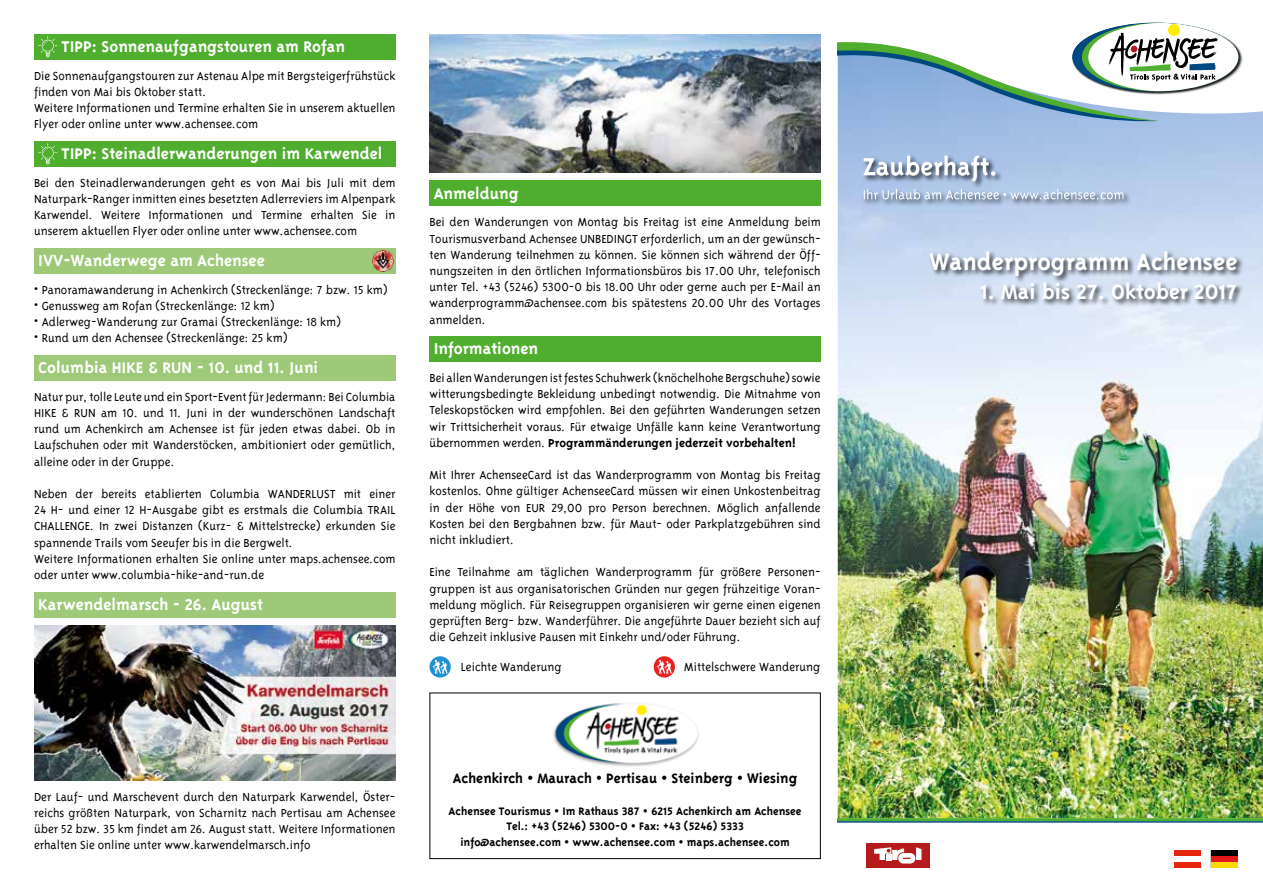
<style>
.page{position:relative;width:1263px;height:893px;background:#fff}
.page>*{position:absolute;margin:0;border:0;box-sizing:border-box;transform-origin:0 0}
.t1{font:27px "Triplex Bold Lining";color:#fff}
.t2{font:24px "Triplex Bold Lining";color:#fff}
.t3{font:18px "Triplex Bold Lining";color:#fff}
.t4{font:15.75px "Triplex Bold Lining";color:#000}
.t5{font:13.5px/16.2px "Triplex Light Lining";color:#000;text-align:justify}
.t6{font:13.5px "Triplex Bold Lining";color:#000}
.t7{font:12.6px/15.5px "Triplex Bold Lining";color:#000;text-align:center}
.s1{font-family:"Triplex Light Lining"}
</style>
<div class="page">
<img style="left:838px;top:111px;width:425px;height:707px">
<img style="left:1145px;top:22px;width:97px;height:49px">
<div style="left:866px;top:843px;width:64px;height:24px;background:#b51b1a"></div>
<svg style="left:874px;top:847px;width:47px;height:16px"></svg>
<svg style="left:838px;top:23px;width:400px;height:105px"></svg>
<hr style="left:838px;top:818px;width:425px;height:3px;background:#50ae2f">
<hr style="left:838px;top:821px;width:425px;height:2px;background:#004880">
<div style="left:928px;top:250px;width:316px;height:57px;background:#000;opacity:.75"></div>
<div style="left:1211px;top:862px;width:26px;height:5px;background:#ffda00"></div>
<div style="left:1211px;top:856px;width:26px;height:6px;background:#e41816"></div>
<div style="left:1211px;top:850px;width:26px;height:6px;background:#000"></div>
<div style="left:1174px;top:850px;width:27px;height:6px;background:#e5250d"></div>
<div style="left:1174px;top:862px;width:27px;height:5px;background:#e5250d"></div>
<div style="left:862px;top:188px;width:269px;height:19px;background:#000;opacity:.75"></div>
<svg style="left:864px;top:189px;width:259px;height:11px;background:#b4c5db"></svg>
<div style="left:862px;top:154px;width:141px;height:35px;background:#000;opacity:.75"></div>
<svg style="left:863px;top:155px;width:132px;height:27px"></svg>
<svg style="left:429px;top:656px;width:22px;height:21px"></svg>
<svg style="left:433px;top:660px;width:15px;height:14px"></svg>
<div style="left:654px;top:656px;width:21px;height:21px;background:#e52321;border-radius:50%"></div>
<svg style="left:657px;top:660px;width:15px;height:14px"></svg>
<div style="left:429px;top:693px;width:392px;height:166px;border:1px solid #000"></div>
<img style="left:553px;top:703px;width:146px;height:64px">
<div style="left:429px;top:181px;width:392px;height:25px;background:#50ae2f"></div>
<div style="left:429px;top:336px;width:392px;height:26px;background:#50ae2f"></div>
<img style="left:429px;top:34px;width:392px;height:138px">
<div style="left:34px;top:355px;width:361px;height:26px;background:#9dc978"></div>
<div style="left:34px;top:592px;width:361px;height:25px;background:#9dc978"></div>
<img style="left:34px;top:626px;width:361px;height:155px">
<div style="left:34px;top:248px;width:361px;height:26px;background:#9dc978"></div>
<img style="left:372px;top:250px;width:21px;height:21px">
<div style="left:34px;top:34px;width:361px;height:26px;background:#50ae2f"></div>
<svg style="left:38px;top:36px;width:19px;height:21px"></svg>
<div style="left:34px;top:141px;width:361px;height:26px;background:#50ae2f"></div>
<svg style="left:38px;top:143px;width:19px;height:21px"></svg>
<h3 class="t3" style="left:62px;top:36px;width:285px">TIPP: Sonnenaufgangstouren am Rofan</h3>
<p class="t5" style="left:34px;top:67px;width:363px;text-align:left">Die Sonnenaufgangstouren zur Astenau Alpe mit Bergsteigerfrühstück finden von Mai bis Oktober statt.<br>Weitere Informationen und Termine erhalten Sie in unserem aktuellen Flyer oder online unter www.achensee.com</p>
<h3 class="t3" style="left:62px;top:143px;width:322px">TIPP: Steinadlerwanderungen im Karwendel</h3>
<p class="t5" style="left:34px;top:174px;width:363px">Bei den Steinadlerwanderungen geht es von Mai bis Juli mit dem Naturpark-Ranger inmitten eines besetzten Adlerreviers im Alpenpark Karwendel. Weitere Informationen und Termine erhalten Sie in unserem aktuellen Flyer oder online unter www.achensee.com</p>
<h3 class="t3" style="left:38px;top:250px;width:228px">IVV-Wanderwege am Achensee</h3>
<p class="t5" style="left:34px;top:281px;width:355px">• Panoramawanderung in Achenkirch (Streckenlänge: 7 bzw. 15 km)</p>
<p class="t5" style="left:34px;top:298px;width:242px">• Genussweg am Rofan (Streckenlänge: 12 km)</p>
<p class="t5" style="left:34px;top:314px;width:308px">• Adlerweg-Wanderung zur Gramai (Streckenlänge: 18 km)</p>
<p class="t5" style="left:34px;top:330px;width:255px">• Rund um den Achensee (Streckenlänge: 25 km)</p>
<h3 class="t3" style="left:38px;top:357px;width:282px">Columbia HIKE &amp; RUN - 10. und 11. Juni</h3>
<p class="t5" style="left:34px;top:388px;width:363px">Natur pur, tolle Leute und ein Sport-Event für Jedermann: Bei Columbia HIKE &amp; RUN am 10. und 11. Juni in der wunderschönen Landschaft rund um Achenkirch am Achensee ist für jeden etwas dabei. Ob in Laufschuhen oder mit Wanderstöcken, ambitioniert oder gemütlich, alleine oder in der Gruppe.</p>
<p class="t5" style="left:34px;top:486px;width:363px;text-align:left">Neben der bereits etablierten Columbia WANDERLUST mit einer 24 H- und einer 12 H-Ausgabe gibt es erstmals die Columbia TRAIL CHALLENGE. In zwei Distanzen (Kurz- &amp; Mittelstrecke) erkunden Sie spannende Trails vom Seeufer bis in die Bergwelt.<br>Weitere Informationen erhalten Sie online unter maps.achensee.com oder unter www.columbia-hike-and-run.de</p>
<h3 class="t3" style="left:38px;top:594px;width:226px">Karwendelmarsch - 26. August</h3>
<h3 class="t3" style="left:434px;top:183px;width:86px">Anmeldung</h3>
<p class="t5" style="left:429px;top:214px;width:393px">Bei den Wanderungen von Montag bis Freitag ist eine Anmeldung beim Tourismusverband Achensee UNBEDINGT erforderlich, um an der gewünsch&shy;ten Wanderung teilnehmen zu können. Sie können sich während der Öff&shy;nungszeiten in den örtlichen Informationsbüros bis 17.00 Uhr, telefonisch unter Tel. +43 (5246) 5300-0 bis 18.00 Uhr oder gerne auch per E-Mail an wanderprogramm@achensee.com bis spätestens 20.00 Uhr des Vortages anmelden.</p>
<h3 class="t3" style="left:434px;top:338px;width:106px">Informationen</h3>
<p class="t5" style="left:429px;top:370px;width:393px">Bei allen Wanderungen ist festes Schuhwerk (knöchelhohe Bergschuhe) sowie witterungsbedingte Bekleidung unbedingt notwendig. Die Mitnahme von Teleskopstöcken wird empfohlen. Bei den geführten Wanderungen setzen wir Trittsicherheit voraus. Für etwaige Unfälle kann keine Verantwortung</p>
<p class="t6" style="left:429px;top:435px;width:368px"><span class="s1">übernommen werden.</span> Programmänderungen jederzeit vorbehalten!</p>
<p class="t5" style="left:429px;top:467px;width:393px">Mit Ihrer AchenseeCard ist das Wanderprogramm von Montag bis Freitag kostenlos. Ohne gültiger AchenseeCard müssen wir einen Unkostenbeitrag in der Höhe von EUR 29,00 pro Person berechnen. Möglich anfallende Kosten bei den Bergbahnen bzw. für Maut- oder Parkplatzgebühren sind nicht inkludiert.</p>
<p class="t5" style="left:429px;top:564px;width:393px">Eine Teilnahme am täglichen Wanderprogramm für größere Personen&shy;gruppen ist aus organisatorischen Gründen nur gegen frühzeitige Voran&shy;meldung möglich. Für Reisegruppen organisieren wir gerne einen eigenen geprüften Berg- bzw. Wanderführer. Die angeführte Dauer bezieht sich auf die Gehzeit inklusive Pausen mit Einkehr und/oder Führung.</p>
<p class="t5" style="left:461px;top:659px;width:102px">Leichte Wanderung</p>
<p class="t5" style="left:684px;top:659px;width:138px">Mittelschwere Wanderung</p>
<p class="t5" style="left:34px;top:788px;width:363px">Der Lauf- und Marschevent durch den Naturpark Karwendel, Öster&shy;reichs größten Naturpark, von Scharnitz nach Pertisau am Achensee über 52 bzw. 35 km findet am 26. August statt. Weitere Informationen erhalten Sie online unter www.karwendelmarsch.info</p>
<p class="t4" style="left:453px;top:769px;width:346px">Achenkirch • Maurach • Pertisau • Steinberg • Wiesing</p>
<p class="t7" style="left:449px;top:803px;width:354px">Achensee Tourismus • Im Rathaus 387 • 6215 Achenkirch am Achensee<br>Tel.: +43 (5246) 5300-0 • Fax: +43 (5246) 5333<br>info@achensee.com • www.achensee.com • maps.achensee.com</p>
<h1 class="t1" style="left:929px;top:247px;width:309px">Wanderprogramm Achensee</h1>
<h2 class="t2" style="left:980px;top:278px;width:259px">1. Mai bis 27. Oktober 2017</h2>
</div>
